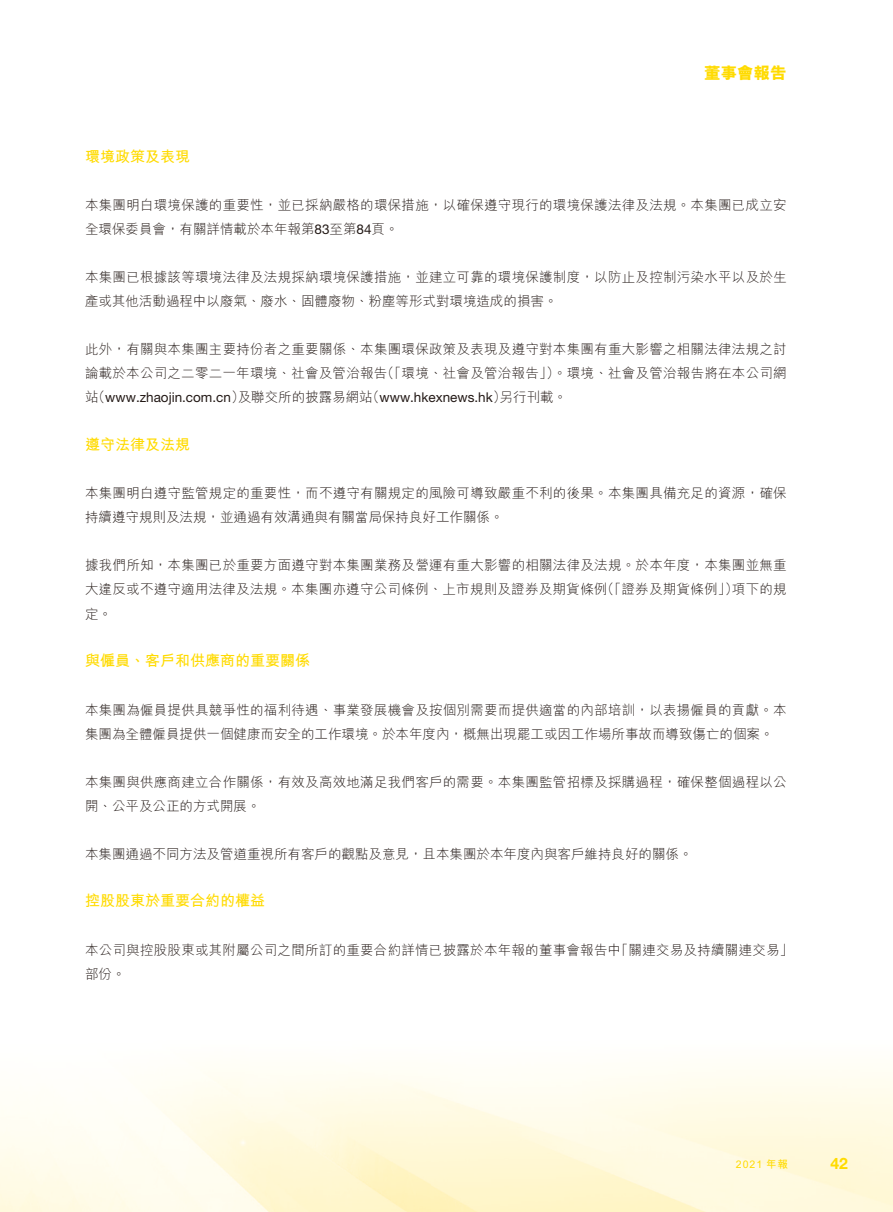
<style>
.page{position:relative;width:893px;height:1212px;background:#fff}
.page>*{position:absolute;margin:0;border:0;box-sizing:border-box;transform-origin:0 0}
.t1{font:16.5px "M Hei HK Xbold E Ten B5 H";color:#ffdb00}
.t2{font:700 15.75px "Helvetica Neue LT Std";color:#ffdb00}
.t3{font:15px "M Hei HK Bold E Ten B5 H";color:#ffdb00}
.t4{font:13.5px/24px "M Hei HK Light E Ten B5 H";letter-spacing:.02em;color:#231916}
.t5{font:13.5px/24px "M Hei HK Light E Ten B5 H";color:#231916}
.t6{font:13.5px "Helvetica Neue LT Std";color:#231916}
.t7{font:10.5px "M Hei HK Bold E Ten B5 H";letter-spacing:.1em;color:#ffdb00}
.s1{font-family:"Helvetica Neue LT Std"}
.s2{font-family:"M Hei HK Light E Ten B5 H"}
</style>
<div class="page">
<p class="t1" style="left:704px;top:66px;width:84px">董事會報告</p>
<p class="t3" style="left:85px;top:151px;width:106px">環境政策及表現</p>
<p class="t4" style="left:85px;top:195px;width:703px">本集團明白環境保護的重要性，並已採納嚴格的環保措施，以確保遵守現行的環境保護法律及法規。本集團已成立安全環保委員會，有關詳情載於本年報第<span class="s1">83</span>至第<span class="s1">84</span>頁。</p>
<p class="t4" style="left:85px;top:267px;width:703px">本集團已根據該等環境法律及法規採納環境保護措施，並建立可靠的環境保護制度，以防止及控制污染水平以及於生產或其他活動過程中以廢氣、廢水、固體廢物、粉塵等形式對環境造成的損害。</p>
<p class="t4" style="left:85px;top:339px;width:703px">此外，有關與本集團主要持份者之重要關係、本集團環保政策及表現及遵守對本集團有重大影響之相關法律法規之討論載於本公司之二零二一年環境、社會及管治報告（「環境、社會及管治報告」）。環境、社會及管治報告將在本公司網</p>
<p class="t6" style="left:85px;top:393px;width:483px"><span class="s2">站（</span>www.zhaojin.com.cn<span class="s2">）及聯交所的披露易網站（</span>www.hkexnews.hk<span class="s2">）另行刊載。</span></p>
<p class="t3" style="left:85px;top:439px;width:106px">遵守法律及法規</p>
<p class="t4" style="left:85px;top:483px;width:703px">本集團明白遵守監管規定的重要性，而不遵守有關規定的風險可導致嚴重不利的後果。本集團具備充足的資源，確保持續遵守規則及法規，並通過有效溝通與有關當局保持良好工作關係。</p>
<p class="t4" style="left:85px;top:555px;width:703px;text-align:justify">據我們所知，本集團已於重要方面遵守對本集團業務及營運有重大影響的相關法律及法規。於本年度，本集團並無重大違反或不遵守適用法律及法規。本集團亦遵守公司條例、上市規則及證券及期貨條例（「證券及期貨條例」）項下的規定。</p>
<p class="t3" style="left:85px;top:655px;width:226px">與僱員、客戶和供應商的重要關係</p>
<p class="t5" style="left:85px;top:699px;width:703px">本集團為僱員提供具競爭性的福利待遇、事業發展機會及按個別需要而提供適當的內部培訓，以表揚僱員的貢獻。本集團為全體僱員提供一個健康而安全的工作環境。於本年度內，概無出現罷工或因工作場所事故而導致傷亡的個案。</p>
<p class="t4" style="left:85px;top:771px;width:703px">本集團與供應商建立合作關係，有效及高效地滿足我們客戶的需要。本集團監管招標及採購過程，確保整個過程以公開、公平及公正的方式開展。</p>
<p class="t5" style="left:85px;top:843px;width:609px">本集團通過不同方法及管道重視所有客戶的觀點及意見，且本集團於本年度內與客戶維持良好的關係。</p>
<p class="t3" style="left:85px;top:895px;width:181px">控股股東於重要合約的權益</p>
<p class="t4" style="left:85px;top:939px;width:710px">本公司與控股股東或其附屬公司之間所訂的重要合約詳情已披露於本年報的董事會報告中「關連交易及持續關連交易」部份。</p>
<p class="t7" style="left:736px;top:1160px;width:54px">2021 年報</p>
<p class="t2" style="left:830px;top:1157px;width:19px">42</p>
</div>
